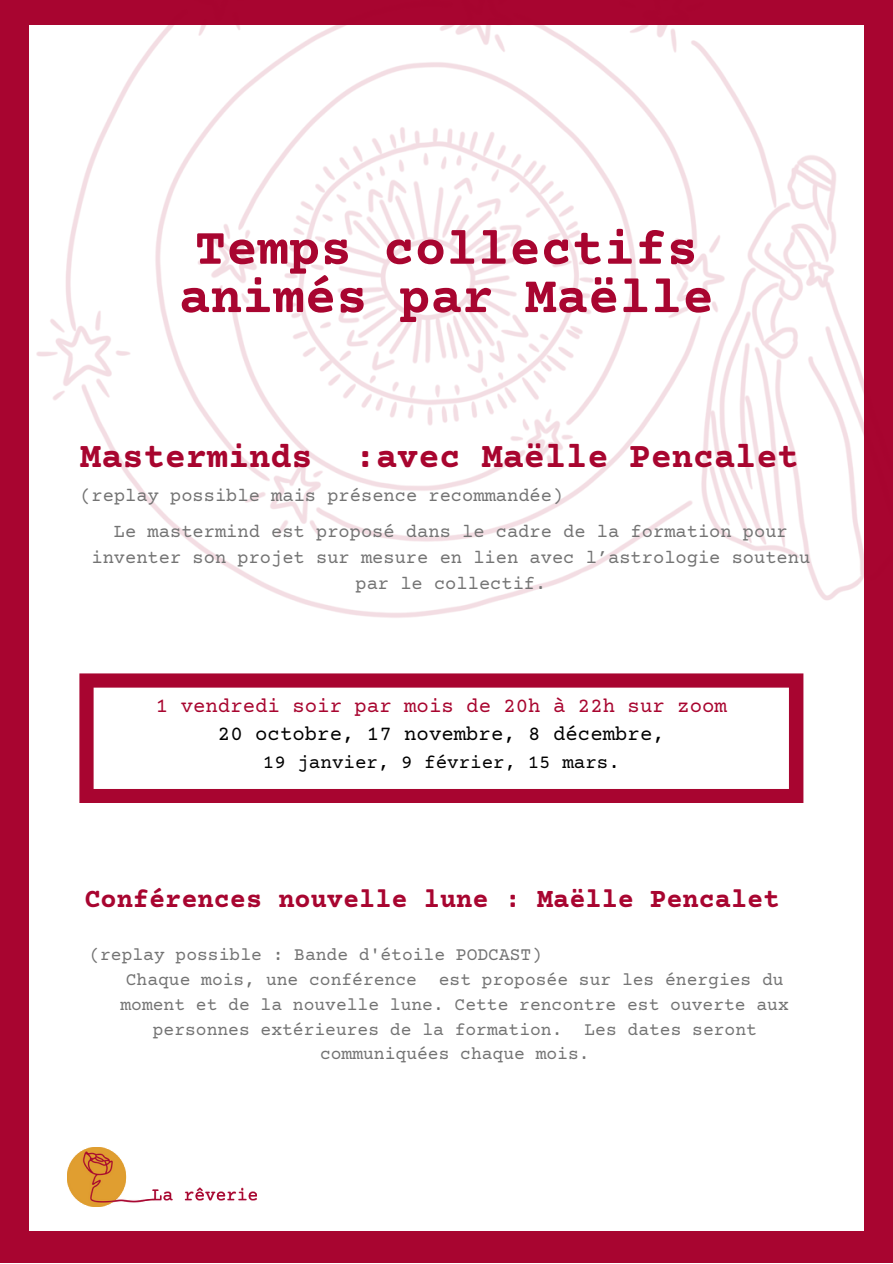
<style>
.page{position:relative;width:893px;height:1264px;background:#fff}
.page>*{position:absolute;margin:0;border:0;box-sizing:border-box;transform-origin:0 0}
.t1{font:700 52.5px/48.3px "Courier Prime";color:#a80530}
.t2{font:700 35.25px "Courier Prime";color:#a8052f}
.t3{font:700 27px "Courier Prime";color:#a80530}
.t4{font:20.7px "Courier Prime";color:#a8052f}
.t5{font:20.7px "Courier Prime";color:#000}
.t6{font:19.2px "Courier Prime";color:#000}
.t7{font:18.75px/26.1px "Courier Prime";color:#737373;text-align:center}
.t8{font:18px/24.8px "Courier Prime";color:#737373;text-align:center}
</style>
<div class="page">
<div style="left:0;top:0;width:892px;height:1262px;background:#a80530"></div>
<div style="left:29px;top:25px;width:834px;height:1205px;background:#fff"></div>
<img style="left:68px;top:1147px;width:189px;height:59px">
<img style="left:36px;top:25px;width:828px;height:813px">
<svg style="left:79px;top:673px;width:724px;height:130px"></svg>
<p class="t1" style="left:179px;top:228px;width:536px">Temps collectifs animés par Maëlle</p>
<p class="t2" style="left:80px;top:440px;width:719px">Masterminds :avec Maëlle Pencalet</p>
<p class="t7" style="left:80px;top:484px;width:484px">(replay possible mais présence recommandée)</p>
<p class="t7" style="left:91px;top:519px;width:720px">Le mastermind est proposé dans le cadre de la formation pour inventer son projet sur mesure en lien avec l’astrologie soutenu par le collectif.</p>
<p class="t4" style="left:156px;top:696px;width:572px">1 vendredi soir par mois de 20h à 22h sur zoom</p>
<p class="t5" style="left:218px;top:724px;width:448px">20 octobre, 17 novembre, 8 décembre,</p>
<p class="t6" style="left:263px;top:753px;width:358px">19 janvier, 9 février, 15 mars.</p>
<p class="t3" style="left:84px;top:885px;width:696px">Conférences nouvelle lune : Maëlle Pencalet</p>
<p class="t8" style="left:89px;top:943px;width:454px">(replay possible : Bande d'étoile PODCAST)</p>
<p class="t8" style="left:120px;top:968px;width:669px">Chaque mois, une conférence est proposée sur les énergies du moment et de la nouvelle lune. Cette rencontre est ouverte aux personnes extérieures de la formation. Les dates seront communiquées chaque mois.</p>
</div>
